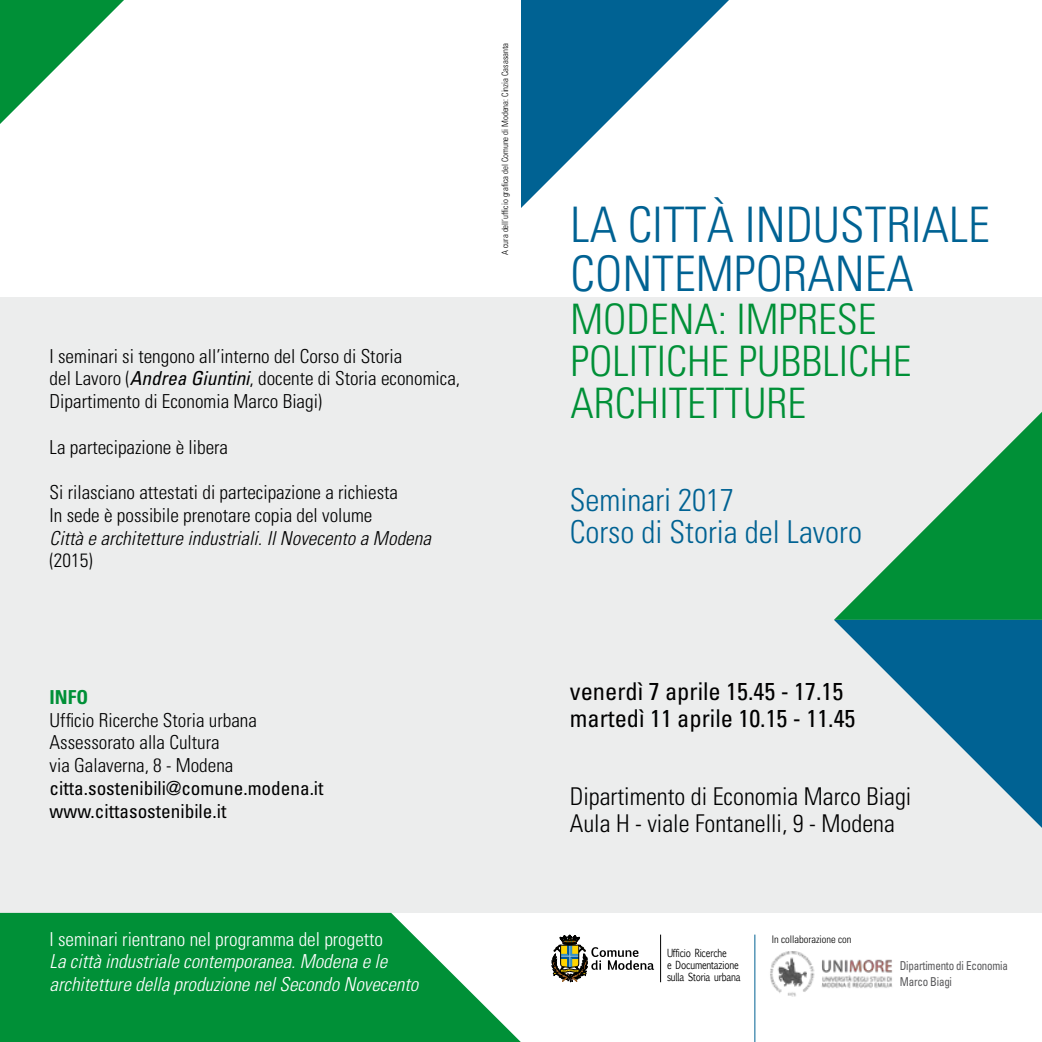
<style>
.page{position:relative;width:1042px;height:1042px;background:#fff}
.page>*{position:absolute;margin:0;border:0;box-sizing:border-box;transform-origin:0 0}
.t1{font:300 condensed 49px/49px "Univers";color:#006293}
.t2{font:300 condensed 42px/42px "Univers";color:#009037}
.t3{font:300 condensed 31.5px/31.5px "Univers";color:#006293}
.t4{font:300 condensed 24.5px/26.2px "Univers";color:#000}
.t5{font:condensed 24.5px/26.2px "Univers";color:#000}
.t6{font:300 condensed 19.25px/22.8px "Univers";color:#000}
.t7{font:italic 300 condensed 19.25px/22.8px "Univers";color:#fff}
.t8{font:condensed 19.25px/22.8px "Univers";color:#000}
.t9{font:italic 300 condensed 19.25px "Univers";letter-spacing:.005em;color:#000}
.t10{font:300 condensed 19.25px "Univers";color:#fff}
.t11{font:700 condensed 19.25px "Univers";color:#009037}
.t12{font:condensed 12.25px/15.8px "Univers";letter-spacing:-.02em;color:#58585a;scale:.9 1}
.t13{font:10.67px/12.4px "Euphemia UCAS";letter-spacing:-.025em;color:#000;scale:.8 1}
.t14{font:300 condensed 10.5px "Univers";color:#000}
.t15{font:300 condensed 8.75px "Univers";color:#000}
.s1{font-weight:400;font-style:italic}
</style>
<div class="page">
<div style="left:0;top:298px;width:1042px;height:615px;background:#eceded"></div>
<svg style="left:0;top:913px;width:521px;height:129px;background:#1f9d50"></svg>
<svg style="left:521px;top:0;width:208px;height:208px"></svg>
<svg style="left:834px;top:412px;width:208px;height:416px"></svg>
<svg style="left:0;top:0;width:124px;height:124px"></svg>
<img style="left:770px;top:951px;width:123px;height:45px">
<hr style="left:754px;top:934px;width:1px;height:108px;background:#006293">
<svg style="left:552px;top:935px;width:102px;height:47px"></svg>
<hr style="left:660px;top:934px;width:1px;height:48px;background:#000">
<p class="t6" style="left:50px;top:344px;width:412px">I seminari si tengono all’interno del Corso di Storia<br>del Lavoro (<span class="s1">Andrea Giuntini</span>, docente di Storia economica,<br>Dipartimento di Economia Marco Biagi)</p>
<p class="t6" style="left:50px;top:435px;width:180px">La partecipazione è libera</p>
<p class="t6" style="left:50px;top:481px;width:350px">Si rilasciano attestati di partecipazione a richiesta<br>In sede è possibile prenotare copia del volume</p>
<p class="t9" style="left:50px;top:526px;width:383px">Città e architetture industriali. Il Novecento a Modena</p>
<p class="t6" style="left:50px;top:549px;width:45px">(2015)</p>
<p class="t15" style="left:500px;top:255px;width:213px;rotate:-90deg">A cura dell’ufficio grafica del Comune di Modena: Cinzia Casasanta</p>
<p class="t11" style="left:50px;top:685px;width:40px">INFO</p>
<p class="t6" style="left:50px;top:708px;width:209px">Ufficio Ricerche Storia urbana<br>Assessorato alla Cultura<br>via Galaverna, 8 - Modena</p>
<p class="t8" style="left:50px;top:776px;width:275px">citta.sostenibili@comune.modena.it www.cittasostenibile.it</p>
<p class="t10" style="left:50px;top:927px;width:335px">I seminari rientrano nel programma del progetto</p>
<p class="t7" style="left:50px;top:950px;width:370px">La città industriale contemporanea. Modena e le architetture della produzione nel Secondo Novecento</p>
<h1 class="t1" style="left:570px;top:201px;width:421px">LA CITTÀ INDUSTRIALE<br>CONTEMPORANEA</h1>
<h2 class="t2" style="left:570px;top:298px;width:342px">MODENA: IMPRESE<br>POLITICHE PUBBLICHE<br>ARCHITETTURE</h2>
<h3 class="t3" style="left:570px;top:484px;width:294px">Seminari 2017<br>Corso di Storia del Lavoro</h3>
<p class="t5" style="left:570px;top:678px;width:287px">venerdì 7 aprile 15.45 - 17.15 martedì 11 aprile 10.15 - 11.45</p>
<p class="t4" style="left:570px;top:783px;width:343px">Dipartimento di Economia Marco Biagi<br>Aula H - viale Fontanelli, 9 - Modena</p>
<p class="t13" style="left:667px;top:946px;width:94px">Ufficio Ricerche<br>e Documentazione sulla Storia urbana</p>
<p class="t14" style="left:772px;top:933px;width:81px">In collaborazione con</p>
<p class="t12" style="left:900px;top:957px;width:122px">Dipartimento di Economia<br>Marco Biagi</p>
</div>
